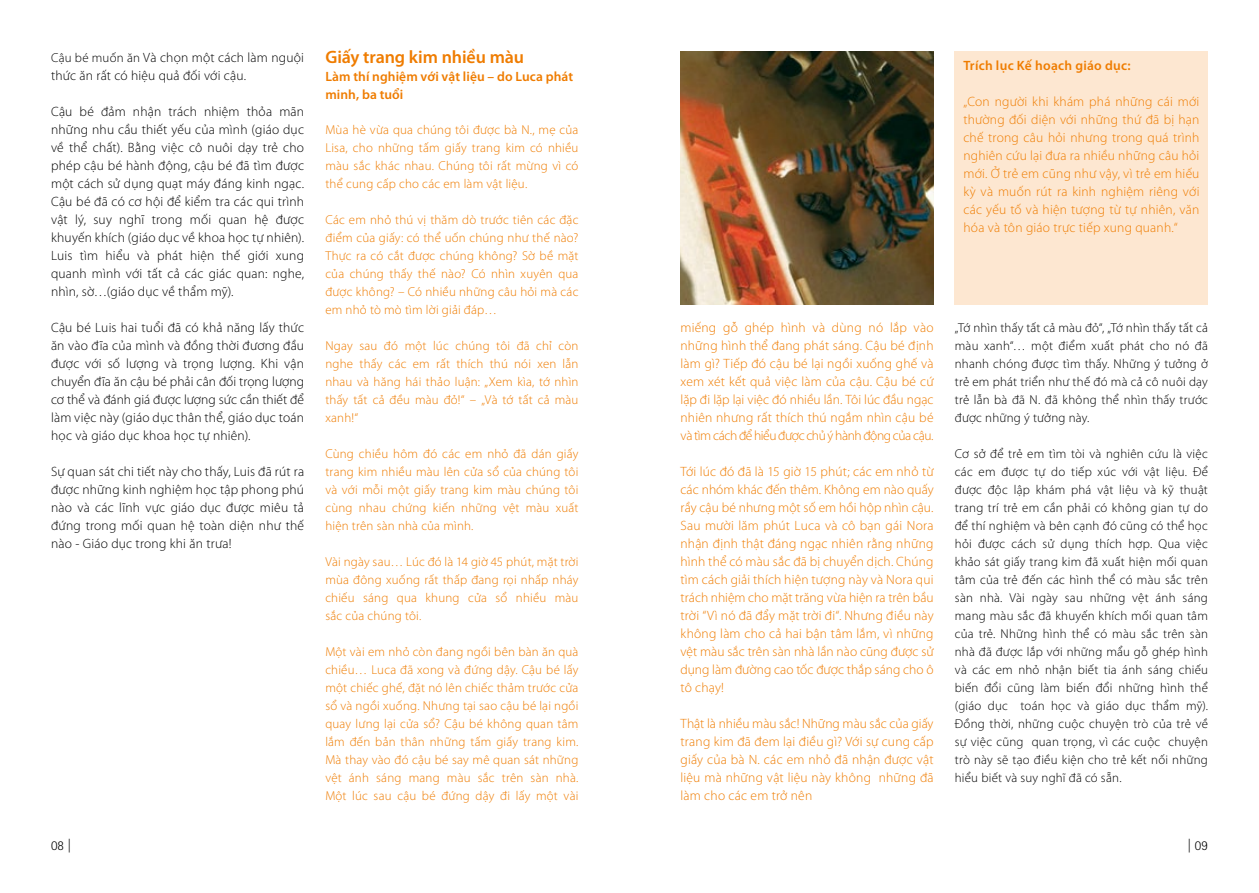
<style>
.page{position:relative;width:1259px;height:893px;background:#fff}
.page>*{position:absolute;margin:0;border:0;box-sizing:border-box;transform-origin:0 0}
.Zwischen_Headline_FS{font:600 18px "Myriad Pro";letter-spacing:-.005em;color:#ef7c00}
.Fließtext_vietnam{font:300 13.5px/18px "Myriad Pro";letter-spacing:.015em;color:#000;text-align:justify}
.Fließtext_9_12{font:300 13.5px/18px "Myriad Pro";letter-spacing:.01em;color:#ef7c00;text-align:justify}
.Fließtext_in_kasten{font:300 13.5px/18px "Myriad Pro";letter-spacing:.015em;color:#ef7c00;text-align:justify}
.Fließtext_vietnam-2{font:300 13.5px/18px "Myriad Pro";letter-spacing:-.025em;color:#ef7c00;text-align:justify}
.Zwischen_Headline_FS-2{font:600 13.5px/18px "Myriad Pro";letter-spacing:.005em;color:#ef7c00}
.HEadlin_im_Kasten_Fs{font:600 13.5px "Myriad Pro";letter-spacing:.02em;color:#ef7c00}
.t1{font:300 13.5px "Agfa Rotis Sans Serif";color:#000}
.Fließtext_vietnam-3{font:300 12.9px/18px "Myriad Pro";letter-spacing:.015em;color:#ef7c00;text-align:justify}
.Fließtext_vietnam-4{font:300 12.9px/18px "Myriad Pro";letter-spacing:.015em;color:#000;text-align:justify}
.s1{font-size:12.9px}
</style>
<div class="page">
<div style="left:955px;top:51px;width:253px;height:253px;background:#fde7d1"></div>
<img style="left:680px;top:51px;width:253px;height:253px">
<p class="Fließtext_vietnam" style="left:51px;top:48px;width:254px"><span class="s1">Cậu bé muốn ăn</span> Và chọn một cách làm nguội thức ăn rất có hiệu quả đối với cậu.</p>
<p class="Fließtext_vietnam" style="left:51px;top:102px;width:255px">Cậu bé đảm nhận trách nhiệm thỏa mãn những nhu cầu thiết yếu của mình (giáo dục về thể chất). Bằng việc cô nuôi dạy trẻ cho phép cậu bé hành động, cậu bé đã tìm được một cách sử dụng quạt máy đáng kinh ngạc.<br>Cậu bé đã có cơ hội để kiểm tra các qui trình vật lý, suy nghĩ trong mối quan hệ được khuyến khích (giáo dục về khoa học tự nhiên).<br>Luis tìm hiểu và phát hiện thế giới xung quanh mình với tất cả các giác quan: nghe, nhìn, sờ…(giáo dục về thẩm mỹ).</p>
<p class="Fließtext_vietnam" style="left:51px;top:318px;width:255px">Cậu bé Luis hai tuổi đã có khả năng lấy thức ăn vào đĩa của mình và đồng thời đương đầu được với số lượng và trọng lượng. Khi vận chuyển đĩa ăn cậu bé phải cân đối trọng lượng cơ thể và đánh giá được lượng sức cần thiết để làm việc này (giáo dục thân thể, giáo dục toán học và giáo dục khoa học tự nhiên).</p>
<p class="Fließtext_vietnam" style="left:51px;top:462px;width:255px">Sự quan sát chi tiết này cho thấy, Luis đã rút ra được những kinh nghiệm học tập phong phú nào và các lĩnh vực giáo dục được miêu tả đứng trong mối quan hệ toàn diện như thế nào - Giáo dục trong khi ăn trưa!</p>
<p class="Zwischen_Headline_FS" style="left:325px;top:46px;width:200px">Giấy trang kim nhiều màu</p>
<p class="Zwischen_Headline_FS-2" style="left:325px;top:68px;width:249px">Làm thí nghiệm với vật liệu – do Luca phát minh, ba tuổi</p>
<p class="Fließtext_vietnam-3" style="left:325px;top:120px;width:255px">Mùa hè vừa qua chúng tôi được bà N., mẹ của Lisa, cho những tấm giấy trang kim có nhiều màu sắc khác nhau. Chúng tôi rất mừng vì có thể cung cấp cho các em làm vật liệu.</p>
<p class="Fließtext_vietnam-3" style="left:325px;top:210px;width:255px">Các em nhỏ thú vị thăm dò trước tiên các đặc điểm của giấy: có thể uốn chúng như thế nào?<br>Thực ra có cắt được chúng không? Sờ bề mặt của chúng thấy thế nào? Có nhìn xuyên qua được không? – Có nhiều những câu hỏi mà các em nhỏ tò mò tìm lời giải đáp…</p>
<p class="Fließtext_vietnam-3" style="left:325px;top:336px;width:255px">Ngay sau đó một lúc chúng tôi đã chỉ còn nghe thấy các em rất thích thú nói xen lẫn nhau và hăng hái thảo luận: „Xem kìa, tớ nhìn thấy tất cả đều màu đỏ!“ – „Và tớ tất cả màu xanh!“</p>
<p class="Fließtext_vietnam-3" style="left:325px;top:444px;width:255px">Cùng chiều hôm đó các em nhỏ đã dán giấy trang kim nhiều màu lên cửa sổ của chúng tôi và với mỗi một giấy trang kim màu chúng tôi cùng nhau chứng kiến những vệt màu xuất hiện trên sàn nhà của mình.</p>
<p class="Fließtext_vietnam-3" style="left:325px;top:552px;width:255px">Vài ngày sau… Lúc đó là 14 giờ 45 phút, mặt trời mùa đông xuống rất thấp đang rọi nhấp nháy chiếu sáng qua khung cửa sổ nhiều màu sắc của chúng tôi.</p>
<p class="Fließtext_vietnam-3" style="left:325px;top:642px;width:255px">Một vài em nhỏ còn đang ngồi bên bàn ăn quà chiều… Luca đã xong và đứng dậy. Cậu bé lấy một chiếc ghế, đặt nó lên chiếc thảm trước cửa sổ và ngồi xuống. Nhưng tại sao cậu bé lại ngồi quay lưng lại cửa sổ? Cậu bé không quan tâm lắm đến bản thân những tấm giấy trang kim.<br>Mà thay vào đó cậu bé say mê quan sát những vệt ánh sáng mang màu sắc trên sàn nhà.<br>Một lúc sau cậu bé đứng dậy đi lấy một vài</p>
<p class="HEadlin_im_Kasten_Fs" style="left:963px;top:57px;width:169px">Trích lục Kế hoạch giáo dục:</p>
<p class="Fließtext_in_kasten" style="left:963px;top:92px;width:238px">„Con người khi khám phá những cái mới thường đối diện với những thứ đã bị hạn chế trong câu hỏi nhưng trong quá trình nghiên cứu lại đưa ra nhiều những câu hỏi mới. Ở trẻ em cũng như vậy, vì trẻ em hiếu kỳ và muốn rút ra kinh nghiệm riêng với các yếu tố và hiện tượng từ tự nhiên, văn hóa và tôn giáo trực tiếp xung quanh.“</p>
<p class="Fließtext_vietnam-2" style="left:680px;top:318px;width:255px">miếng gỗ ghép hình và dùng nó lắp vào những hình thể đang phát sáng. Cậu bé định làm gì? Tiếp đó cậu bé lại ngồi xuống ghế và xem xét kết quả việc làm của cậu. Cậu bé cứ lặp đi lặp lại việc đó nhiều lần. Tôi lúc đầu ngạc nhiên nhưng rất thích thú ngắm nhìn cậu bé và tìm cách để hiểu được chủ ý hành động của cậu.</p>
<p class="Fließtext_9_12" style="left:680px;top:462px;width:255px">Tới lúc đó đã là 15 giờ 15 phút; các em nhỏ từ các nhóm khác đến thêm. Không em nào quấy rầy cậu bé nhưng một số em hồi hộp nhìn cậu.<br>Sau mười lăm phút Luca và cô bạn gái Nora nhận định thật đáng ngạc nhiên rằng những hình thể có màu sắc đã bị chuyển dịch. Chúng tìm cách giải thích hiện tượng này và Nora qui trách nhiệm cho mặt trăng vừa hiện ra trên bầu trời “Vì nó đã đẩy mặt trời đi“. Nhưng điều này không làm cho cả hai bận tâm lắm, vì những vệt màu sắc trên sàn nhà lần nào cũng được sử dụng làm đường cao tốc được thắp sáng cho ô tô chạy!</p>
<p class="Fließtext_9_12" style="left:680px;top:714px;width:255px">Thật là nhiều màu sắc! Những màu sắc của giấy trang kim đã đem lại điều gì? Với sự cung cấp giấy của bà N. các em nhỏ đã nhận được vật liệu mà những vật liệu này không những đã làm cho các em trở nên</p>
<p class="Fließtext_vietnam-4" style="left:955px;top:318px;width:255px">„Tớ nhìn thấy tất cả màu đỏ“, „Tớ nhìn thấy tất cả màu xanh“… một điểm xuất phát cho nó đã nhanh chóng được tìm thấy. Những ý tưởng ở trẻ em phát triển như thế đó mà cả cô nuôi dạy trẻ lẫn bà đã N. đã không thể nhìn thấy trước được những ý tưởng này.</p>
<p class="Fließtext_vietnam-4" style="left:955px;top:444px;width:255px">Cơ sở để trẻ em tìm tòi và nghiên cứu là việc các em được tự do tiếp xúc với vật liệu. Để được độc lập khám phá vật liệu và kỹ thuật trang trí trẻ em cần phải có không gian tự do để thí nghiệm và bên cạnh đó cũng có thể học hỏi được cách sử dụng thích hợp. Qua việc khảo sát giấy trang kim đã xuất hiện mối quan tâm của trẻ đến các hình thể có màu sắc trên sàn nhà. Vài ngày sau những vệt ánh sáng mang màu sắc đã khuyến khích mối quan tâm của trẻ. Những hình thể có màu sắc trên sàn nhà đã được lắp với những mẩu gỗ ghép hình và các em nhỏ nhận biết tia ánh sáng chiếu biến đổi cũng làm biến đổi những hình thể (giáo dục toán học và giáo dục thẩm mỹ).<br>Đồng thời, những cuộc chuyện trò của trẻ về sự việc cũng quan trọng, vì các cuộc chuyện trò này sẽ tạo điều kiện cho trẻ kết nối những hiểu biết và suy nghĩ đã có sẵn.</p>
<p class="t1" style="left:51px;top:838px;width:22px">08 |</p>
<p class="t1" style="left:1187px;top:838px;width:22px">| 09</p>
</div>
